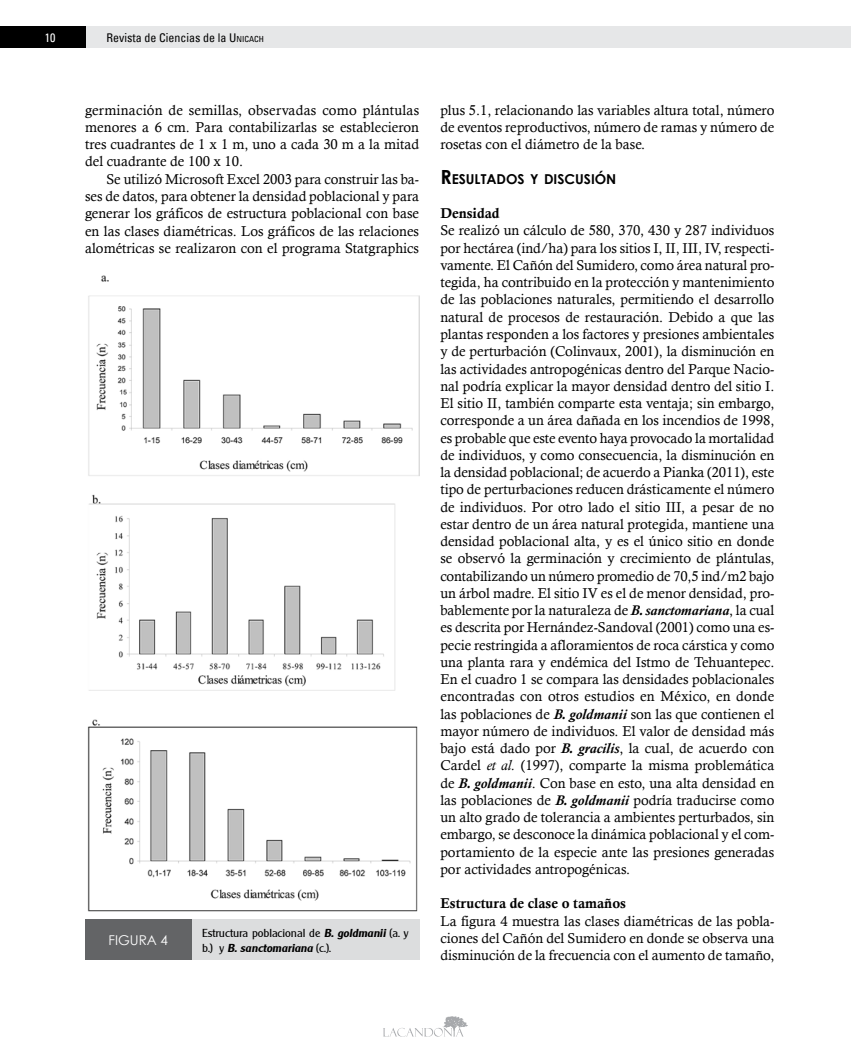
<style>
.page{position:relative;width:851px;height:1063px;background:#fff}
.page>*{position:absolute;margin:0;border:0;box-sizing:border-box;transform-origin:0 0}
.t1{font:14.25px/17.2px "Calisto";color:#000;text-align:justify}
.t2{font:14.25px "Calis MT Bol";color:#000}
.t3{font:700 13.65px "Century Gothic";color:#000}
.t4{font:13.5px "Century Gothic";color:#fff}
.t5{font:condensed 12px "Univers";color:#000}
.t6{font:condensed 12px "Univers";color:#fff}
.t7{font:11.25px "Clarity Gothic SF";color:#000}
.t8{font:italic 11.25px "Clarity Gothic SF Bold";color:#000}
.s1{font-style:inherit}
.s2{font-size:8.4px}
.s3{font-family:"Clarity Gothic SF Bold";font-style:italic}
.s4{font-family:"Clarity Gothic SF";font-style:normal}
.s5{font-size:19.5px}
.s6{font-weight:700;font-style:italic}
.s7{font-style:italic}
</style>
<div class="page">
<div style="left:0;top:27px;width:850px;height:21px;background:#e6e7e8"></div>
<div style="left:0;top:27px;width:85px;height:21px;background:#000"></div>
<svg style="left:383px;top:1016px;width:85px;height:21px"></svg>
<img style="left:87px;top:275px;width:332px;height:637px">
<svg style="left:85px;top:919px;width:334px;height:1px"></svg>
<div style="left:85px;top:920px;width:334px;height:40px;background:#dcddde"></div>
<div style="left:85px;top:920px;width:106px;height:40px;background:#636466"></div>
<p class="t6" style="left:45px;top:30px;width:12px">10</p>
<p class="t5" style="left:106px;top:30px;width:159px">Revista de Ciencias de la <span class="s1">U</span><span class="s2">NICACH</span></p>
<p class="t1" style="left:85px;top:101px;width:335px">germinación de semillas, observadas como plántulas menores a 6 cm. Para contabilizarlas se establecieron tres cuadrantes de 1 x 1 m, uno a cada 30 m a la mitad del cuadrante de 100 x 10.</p>
<p class="t1" style="left:85px;top:170px;width:335px;text-indent:21px">Se utilizó Microsoft Excel 2003 para construir las ba&shy;ses de datos, para obtener la densidad poblacional y para generar los gráficos de estructura poblacional con base en las clases diamétricas. Los gráficos de las relaciones alométricas se realizaron con el programa Statgraphics</p>
<p class="t4" style="left:108px;top:931px;width:61px">FIGURA 4</p>
<p class="t7" style="left:202px;top:927px;width:208px">Estructura poblacional de <span class="s3">B. goldmanii</span> (a. y</p>
<p class="t8" style="left:202px;top:944px;width:130px"><span class="s4">b.) y</span> B. sanctomariana <span class="s4">(c.).</span></p>
<p class="t1" style="left:440px;top:101px;width:335px">plus 5.1, relacionando las variables altura total, número de eventos reproductivos, número de ramas y número de rosetas con el diámetro de la base.</p>
<p class="t3" style="left:440px;top:170px;width:177px"><span class="s5">R</span>ESULTADOS Y DISCUSIÓN</p>
<p class="t2" style="left:440px;top:208px;width:61px">Densidad</p>
<p class="t1" style="left:440px;top:222px;width:335px">Se realizó un cálculo de 580, 370, 430 y 287 individuos por hectárea (ind/ha) para los sitios I, II, III, IV, respecti&shy;vamente. El Cañón del Sumidero, como área natural pro&shy;tegida, ha contribuido en la protección y mantenimiento de las poblaciones naturales, permitiendo el desarrollo natural de procesos de restauración. Debido a que las plantas responden a los factores y presiones ambientales y de perturbación (Colinvaux, 2001), la disminución en las actividades antropogénicas dentro del Parque Nacio&shy;nal podría explicar la mayor densidad dentro del sitio I.<br>El sitio II, también comparte esta ventaja; sin embargo, corresponde a un área dañada en los incendios de 1998, es probable que este evento haya provocado la mortalidad de individuos, y como consecuencia, la disminución en la densidad poblacional; de acuerdo a Pianka (2011), este tipo de perturbaciones reducen drásticamente el número de individuos. Por otro lado el sitio III, a pesar de no estar dentro de un área natural protegida, mantiene una densidad poblacional alta, y es el único sitio en donde se observó la germinación y crecimiento de plántulas, contabilizando un número promedio de 70,5 ind/m2 bajo un árbol madre. El sitio IV es el de menor densidad, pro&shy;bablemente por la naturaleza de <span class="s6">B. sanctomariana</span>, la cual es descrita por Hernández-Sandoval (2001) como una es&shy;pecie restringida a afloramientos de roca cárstica y como una planta rara y endémica del Istmo de Tehuantepec.<br>En el cuadro 1 se compara las densidades poblacionales encontradas con otros estudios en México, en donde las poblaciones de <span class="s6">B. goldmanii</span> son las que contienen el mayor número de individuos. El valor de densidad más bajo está dado por <span class="s6">B. gracilis</span>, la cual, de acuerdo con Cardel <span class="s7">et al.</span> (1997), comparte la misma problemática de <span class="s6">B. goldmanii</span>. Con base en esto, una alta densidad en las poblaciones de <span class="s6">B. goldmanii</span> podría traducirse como un alto grado de tolerancia a ambientes perturbados, sin embargo, se desconoce la dinámica poblacional y el com&shy;portamiento de la especie ante las presiones generadas por actividades antropogénicas.</p>
<p class="t2" style="left:440px;top:898px;width:187px">Estructura de clase o tamaños</p>
<p class="t1" style="left:440px;top:912px;width:335px">La figura 4 muestra las clases diamétricas de las pobla&shy;ciones del Cañón del Sumidero en donde se observa una disminución de la frecuencia con el aumento de tamaño,</p>
</div>
